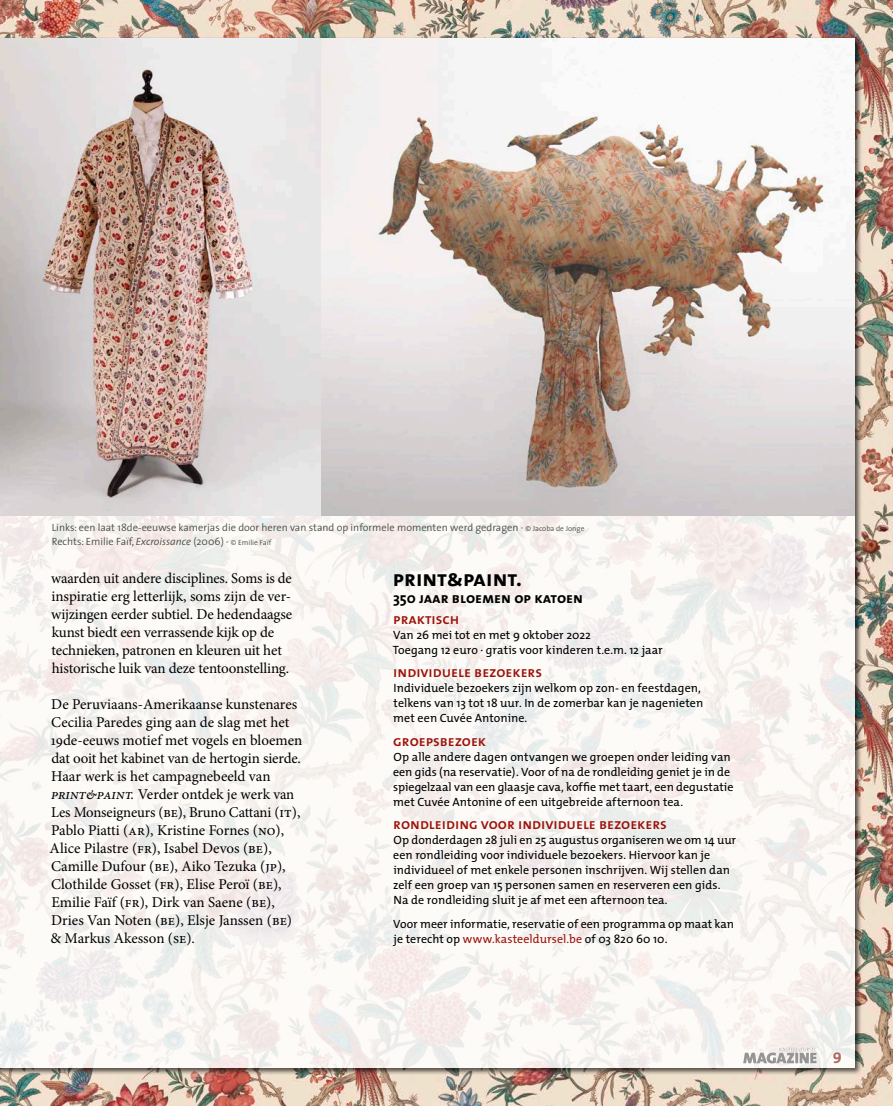
<style>
.page{position:relative;width:893px;height:1106px;background:#fff}
.page>*{position:absolute;margin:0;border:0;box-sizing:border-box;transform-origin:0 0}
.t1{font:22.5px "The Sans Bold Caps";color:#000}
.t2{font:15.6px "The Sans Bold Caps";color:#ab675b}
.t3{font:15px/18px "Minion Pro";letter-spacing:-.01em;color:#000}
.t4{font:15px "The Sans Semi Bold Caps";color:#9d1109}
.t5{font:15px "The Sans Bold Caps";color:#000}
.t6{font:12px/15px "The Mix";letter-spacing:.005em;color:#000}
.t7{font:300 10.5px/13.5px "The Sans";color:#474c41}
.s1{font-size:7.5px}
.s2{font-style:italic}
.s3{font-family:"The Sans";font-weight:700}
.s4{color:#9d1109}
</style>
<div class="page">
<img style="left:1px;top:1075px;width:114px;height:31px">
<img style="left:115px;top:0;width:778px;height:1106px">
<img style="left:0;top:0;width:1px;height:1106px">
<img style="left:0;top:0;width:486px;height:37px">
<svg style="left:0;top:515px;width:855px;height:552px;fill:#fbf7f5"></svg>
<img style="left:320px;top:38px;width:535px;height:477px">
<img style="left:0;top:38px;width:320px;height:477px">
<svg style="left:743px;top:1047px;width:73px;height:16px"></svg>
<p class="t7" style="left:52px;top:521px;width:534px">Links: een laat 18de-eeuwse kamerjas die door heren van stand op informele momenten werd gedragen · <span class="s1">© Jacoba de Jonge<br></span>Rechts: Emilie Faïf, <span class="s2">Excroissance</span> (2006) · <span class="s1">© Emilie Faïf</span></p>
<p class="t3" style="left:51px;top:569px;width:243px">waarden uit andere disciplines. Soms is de inspiratie erg letterlijk, soms zijn de ver&shy;wijzingen eerder subtiel. De hedendaagse kunst biedt een verrassende kijk op de technieken, patronen en kleuren uit het historische luik van deze tentoonstelling.</p>
<p class="t3" style="left:50px;top:695px;width:254px">De Peruviaans-Amerikaanse kunstenares Cecilia Paredes ging aan de slag met het 19de-eeuws motief met vogels en bloemen dat ooit het kabinet van de hertogin sierde.<br>Haar werk is het campagnebeeld van <span class="s2">PRINT&amp;PAINT.</span> Verder ontdek je werk van Les Monseigneurs (BE), Bruno Cattani (IT), Pablo Piatti (AR), Kristine Fornes (NO), Alice Pilastre (FR), Isabel Devos (BE), Camille Dufour (BE), Aiko Tezuka (JP), Clothilde Gosset (FR), Elise Peroï (BE), Emilie Faïf (FR), Dirk van Saene (BE), Dries Van Noten (BE), Elsje Janssen (BE) &amp; Markus Akesson (SE).</p>
<h1 class="t1" style="left:393px;top:560px;width:131px">print&amp;paint.</h1>
<p class="t5" style="left:393px;top:585px;width:191px"><span class="s3">350</span> jaar bloemen op katoen</p>
<p class="t4" style="left:393px;top:606px;width:68px">praktisch</p>
<p class="t6" style="left:393px;top:626px;width:272px">Van 26 mei tot en met 9 oktober 2022<br>Toegang 12 euro · gratis voor kinderen t.e.m. 12 jaar</p>
<p class="t4" style="left:393px;top:659px;width:150px">individuele bezoekers</p>
<p class="t6" style="left:393px;top:680px;width:311px">Individuele bezoekers zijn welkom op zon- en feestdagen, telkens van 13 tot 18 uur. In de zomerbar kan je nagenieten met een Cuvée Antonine.</p>
<p class="t4" style="left:393px;top:728px;width:95px">groepsbezoek</p>
<p class="t6" style="left:393px;top:748px;width:342px">Op alle andere dagen ontvangen we groepen onder leiding van een gids (na reservatie). Voor of na de rondleiding geniet je in de spiegelzaal van een glaasje cava, koffie met taart, een degustatie met Cuvée Antonine of een uitgebreide afternoon tea.</p>
<p class="t4" style="left:393px;top:811px;width:275px">rondleiding voor individuele bezoekers</p>
<p class="t6" style="left:393px;top:832px;width:345px">Op donderdagen 28 juli en 25 augustus organiseren we om 14 uur een rondleiding voor individuele bezoekers. Hiervoor kan je individueel of met enkele personen inschrijven. Wij stellen dan zelf een groep van 15 personen samen en reserveren een gids.<br>Na de rondleiding sluit je af met een afternoon tea.</p>
<p class="t6" style="left:393px;top:915px;width:342px">Voor meer informatie, reservatie of een programma op maat kan je terecht op <span class="s4">www.kasteeldursel.be</span> of 03 820 60 10.</p>
<h2 class="t2" style="left:833px;top:1045px;width:11px">9</h2>
</div>
